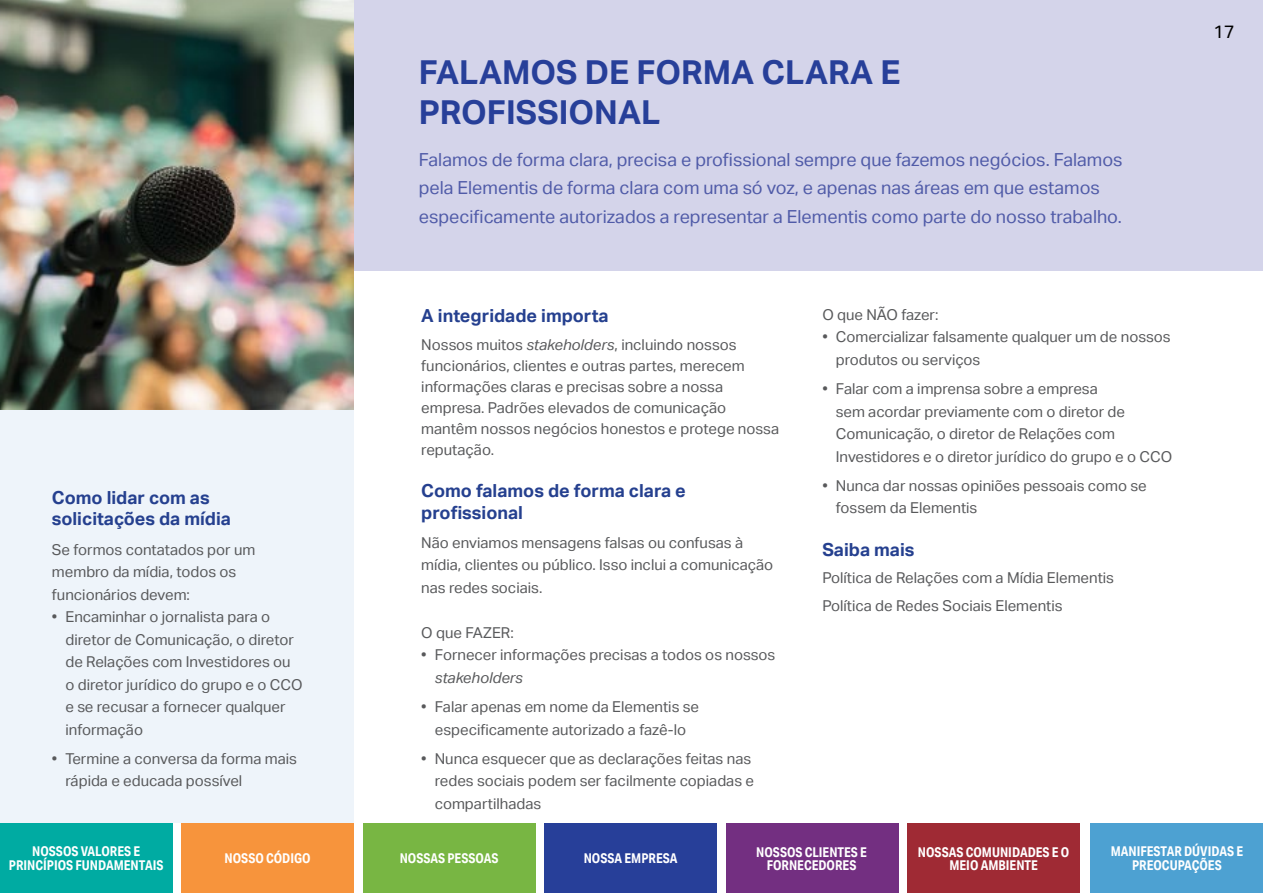
<style>
.page{position:relative;width:1263px;height:893px;background:#fff}
.page>*{position:absolute;margin:0;border:0;box-sizing:border-box;transform-origin:0 0}
.t1{font:700 33px/39.6px "Aktiv Grotesk";color:#273f99}
.t2{font:18px/28.5px "Aktiv Grotesk";color:#505ba8}
.t3{font:700 18px/21.6px "Aktiv Grotesk";color:#25408f}
.t4{font:18px "Aktiv Grotesk";color:#000}
.t5{font:15px/22.5px "Aktiv Grotesk";color:#58595b}
.t6{font:italic 15px "Aktiv Grotesk";color:#58595b}
.t7{font:700 13.5px/13.5px "Aktiv Grotesk Cd";color:#fff;text-align:center}
.s1{font-style:italic}
</style>
<div class="page">
<div style="left:0;top:409px;width:354px;height:414px;background:#eef4fa"></div>
<div style="left:0;top:0;width:1263px;height:270px;background:#d4d4ea"></div>
<img style="left:0;top:0;width:354px;height:409px">
<div style="left:0;top:824px;width:172px;height:69px;background:#00aba2"></div>
<div style="left:182px;top:824px;width:172px;height:69px;background:#f7943c"></div>
<div style="left:363px;top:824px;width:172px;height:69px;background:#78b643"></div>
<div style="left:907px;top:824px;width:173px;height:69px;background:#9f2a34"></div>
<div style="left:1091px;top:824px;width:172px;height:69px;background:#4da1d2"></div>
<div style="left:726px;top:824px;width:172px;height:69px;background:#732f81"></div>
<div style="left:544px;top:823px;width:173px;height:70px;background:#273f99"></div>
<p class="t3" style="left:52px;top:487px;width:181px">Como lidar com as solicitações da mídia</p>
<p class="t5" style="left:52px;top:538px;width:205px">Se formos contatados por um membro da mídia, todos os funcionários devem:</p>
<p class="t5" style="left:65px;top:606px;width:239px;text-indent:-14px">• Encaminhar o jornalista para o diretor de Comunicação, o diretor de Relações com Investidores ou o diretor jurídico do grupo e o CCO e se recusar a fornecer qualquer informação</p>
<p class="t5" style="left:65px;top:747px;width:233px;text-indent:-14px">• Termine a conversa da forma mais rápida e educada possível</p>
<h1 class="t1" style="left:419px;top:53px;width:483px">FALAMOS DE FORMA CLARA E<br>PROFISSIONAL</h1>
<p class="t2" style="left:419px;top:145px;width:705px">Falamos de forma clara, precisa e profissional sempre que fazemos negócios. Falamos pela Elementis de forma clara com uma só voz, e apenas nas áreas em que estamos especificamente autorizados a representar a Elementis como parte do nosso trabalho.</p>
<p class="t3" style="left:421px;top:305px;width:189px">A integridade importa</p>
<p class="t5" style="left:421px;top:334px;width:359px;line-height:21px">Nossos muitos <span class="s1">stakeholders</span>, incluindo nossos funcionários, clientes e outras partes, merecem informações claras e precisas sobre a nossa empresa. Padrões elevados de comunicação mantêm nossos negócios honestos e protege nossa reputação.</p>
<p class="t3" style="left:421px;top:480px;width:266px">Como falamos de forma clara e profissional</p>
<p class="t5" style="left:421px;top:531px;width:353px">Não enviamos mensagens falsas ou confusas à mídia, clientes ou público. Isso inclui a comunicação nas redes sociais.</p>
<p class="t5" style="left:421px;top:621px;width:94px">O que FAZER:</p>
<p class="t5" style="left:421px;top:644px;width:356px">• Fornecer informações precisas a todos os nossos</p>
<p class="t6" style="left:435px;top:669px;width:90px">stakeholders</p>
<p class="t5" style="left:421px;top:696px;width:279px;text-align:center">• Falar apenas em nome da Elementis se especificamente autorizado a fazê-lo</p>
<p class="t5" style="left:435px;top:747px;width:321px;text-indent:-14px">• Nunca esquecer que as declarações feitas nas redes sociais podem ser facilmente copiadas e compartilhadas</p>
<p class="t5" style="left:822px;top:303px;width:118px">O que NÃO fazer:</p>
<p class="t5" style="left:836px;top:326px;width:336px;text-indent:-14px">• Comercializar falsamente qualquer um de nossos produtos ou serviços</p>
<p class="t5" style="left:836px;top:378px;width:338px;text-indent:-14px">• Falar com a imprensa sobre a empresa<br>sem acordar previamente com o diretor de Comunicação, o diretor de Relações com Investidores e o diretor jurídico do grupo e o CCO</p>
<p class="t5" style="left:836px;top:474px;width:312px;text-indent:-14px">• Nunca dar nossas opiniões pessoais como se fossem da Elementis</p>
<p class="t3" style="left:822px;top:538px;width:94px">Saiba mais</p>
<p class="t5" style="left:822px;top:564px;width:293px;line-height:27.8px">Política de Relações com a Mídia Elementis<br>Política de Redes Sociais Elementis</p>
<p class="t4" style="left:1213px;top:21px;width:23px">17</p>
<p class="t7" style="left:9px;top:845px;width:156px">NOSSOS VALORES E<br>PRINCÍPIOS FUNDAMENTAIS</p>
<p class="t7" style="left:225px;top:851px;width:88px">NOSSO CÓDIGO</p>
<p class="t7" style="left:400px;top:851px;width:100px">NOSSAS PESSOAS</p>
<p class="t7" style="left:918px;top:845px;width:153px">NOSSAS COMUNIDADES E O<br>MEIO AMBIENTE</p>
<p class="t7" style="left:1111px;top:845px;width:134px">MANIFESTAR DÚVIDAS E<br>PREOCUPAÇÕES</p>
<p class="t7" style="left:756px;top:845px;width:112px">NOSSOS CLIENTES E<br>FORNECEDORES</p>
<p class="t7" style="left:584px;top:851px;width:95px">NOSSA EMPRESA</p>
</div>
